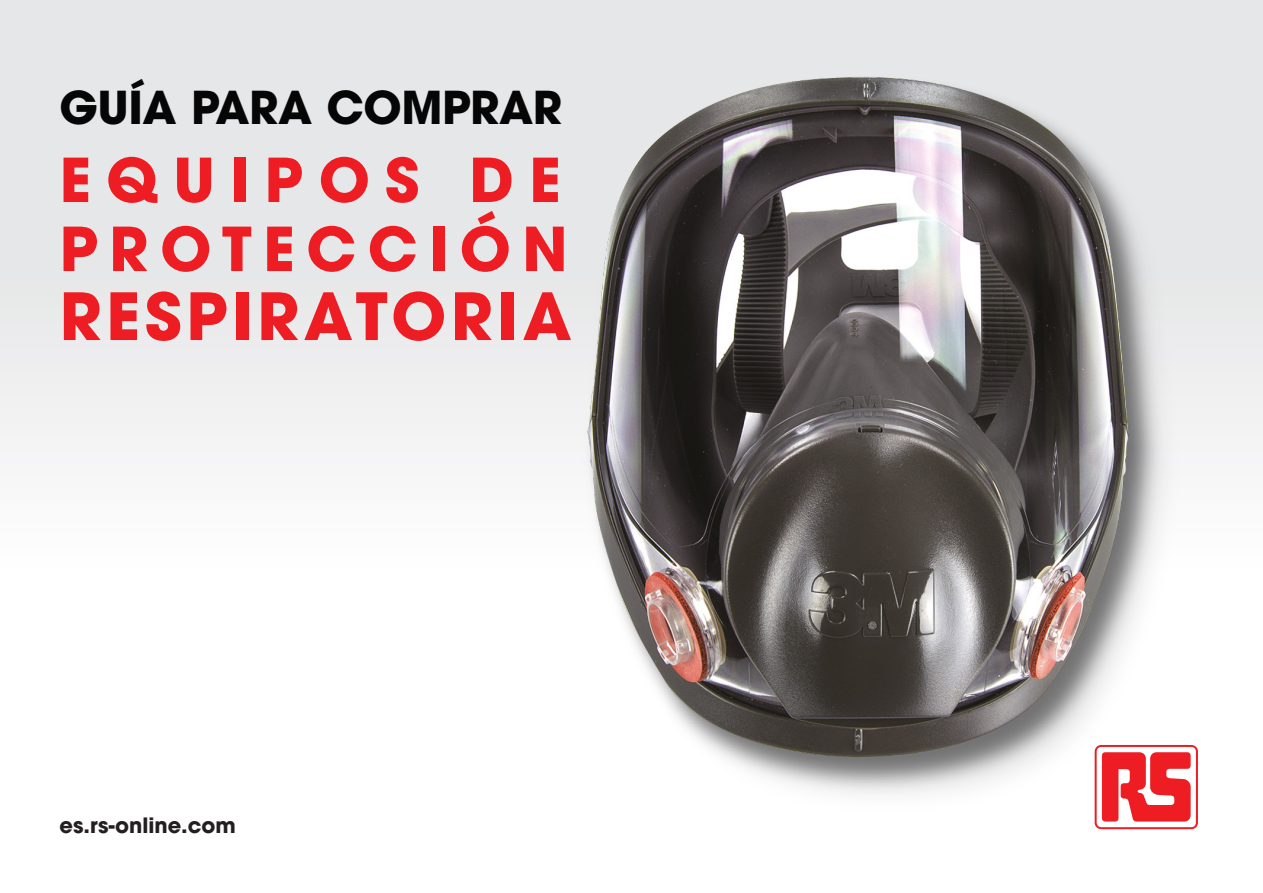
<style>
.page{position:relative;width:1263px;height:893px;background:#fff}
.page>*{position:absolute;margin:0;border:0;box-sizing:border-box;transform-origin:0 0}
.copy{font:700 64.5px "ITC Avant Garde Std";letter-spacing:.07em;color:#ee1d23}
.copy-2{font:700 60px "ITC Avant Garde Std";letter-spacing:.195em;color:#ee1d23}
.copy-3{font:700 60px "ITC Avant Garde Std";letter-spacing:.25em;color:#ee1d23}
.copy-4{font:700 45px "ITC Avant Garde Std";letter-spacing:-.01em;color:#050605}
.t1{font:700 21px "ITC Avant Garde Pro";color:#231f20}
</style>
<div class="page">
<img style="left:560px;top:54px;width:621px;height:750px">
<div style="left:1089px;top:740px;width:114px;height:95px;background:#fff;border-radius:12px"></div>
<svg style="left:1095px;top:745px;width:103px;height:84px"></svg>
<div style="left:1097px;top:747px;width:99px;height:80px;background:#fff;border-radius:4px"></div>
<svg style="left:1102px;top:752px;width:89px;height:69px"></svg>
<p class="copy-4" style="left:60px;top:77px;width:504px">GUÍA PARA COMPRAR</p>
<p class="copy-3" style="left:60px;top:140px;width:503px">EQUIPOS DE</p>
<p class="copy-2" style="left:60px;top:209px;width:510px">PROTECCIÓN</p>
<p class="copy" style="left:60px;top:273px;width:514px">RESPIRATORIA</p>
<p class="t1" style="left:60px;top:812px;width:178px">es.rs-online.com</p>
</div>
